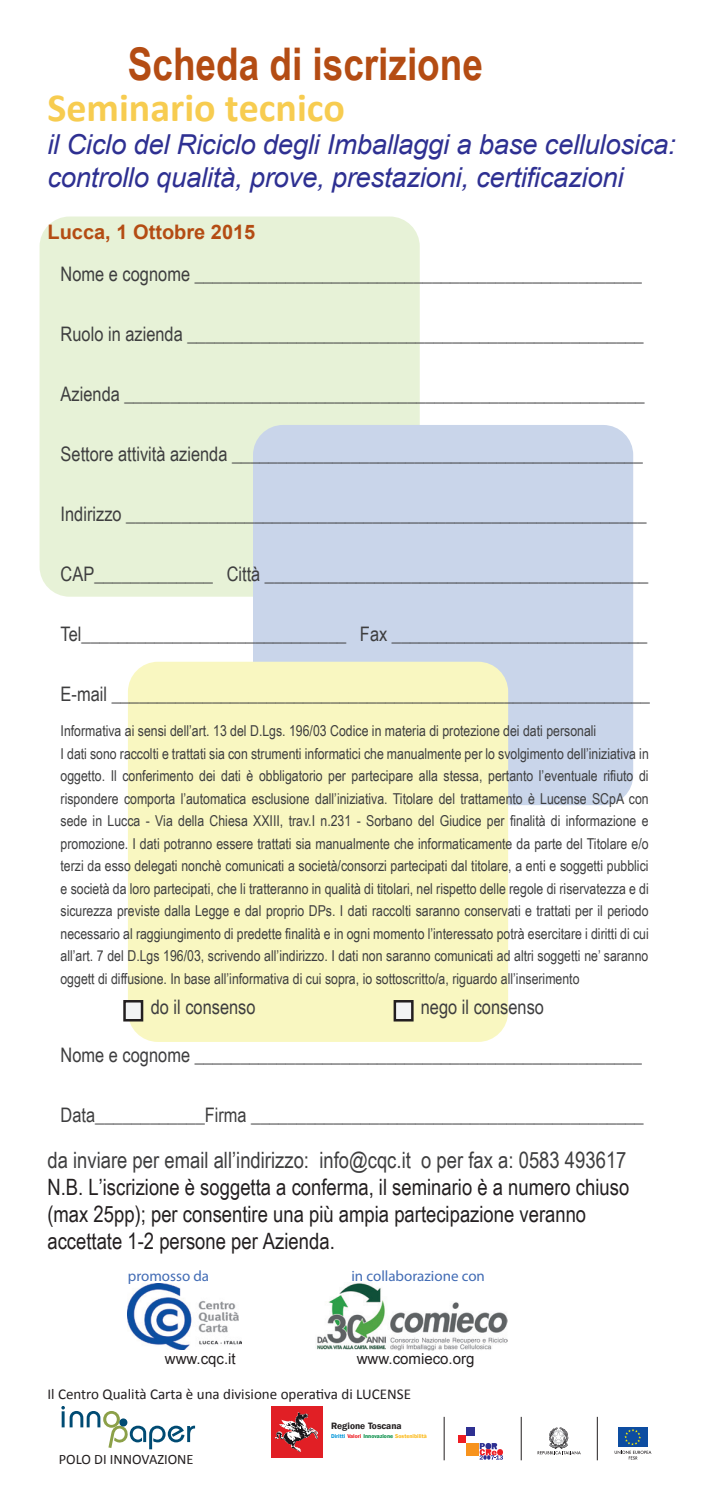
<style>
.page{position:relative;width:702px;height:1489px;background:#fff}
.page>*{position:absolute;margin:0;border:0;box-sizing:border-box;transform-origin:0 0}
.t1{font:700 45px "Arial Narrow";color:#b44c13}
.t2{font:700 40px "Calibri";color:#f7cc50}
.t3{font:italic 27.5px/33px "Arial";letter-spacing:-.01em;color:#2e3092}
.t4{font:22.5px/27px "Arial Narrow";color:#231f20}
.t5{font:22.5px "Arial Narrow";color:#3e3e3f}
.t6{font:20px "Arial Narrow";color:#3e3e3f}
.t7{font:700 20px "Arial";color:#b44c13}
.t8{font:15px/22.5px "Arial Narrow";color:#3e3e3f}
.t9{font:15px "Calibri";color:#231f20}
.t10{font:15px "Myriad Pro";color:#426cb5}
.t11{font:15px "Arial";color:#231f20}
.t12{font:14.5px "Calibri";color:#231f20}
.t13{font:600 9.5px "Franklin Gothic";color:#231f20}
.t14{font:600 5.75px "Franklin Gothic";color:#fcb814}
.s1{color:#0095d9}
.s2{color:#ee1d23}
.s3{color:#008b43}
</style>
<div class="page">
<div style="left:40px;top:216px;width:380px;height:380px;background:#e7f2d7;border-radius:30px"></div>
<div style="left:253px;top:425px;width:380px;height:380px;background:#c9d5ea;border-radius:30px"></div>
<div style="left:128px;top:661px;width:380px;height:380px;background:#f9f7c1;border-radius:30px"></div>
<div style="left:123px;top:999px;width:20px;height:22px;background:#f2f3f4;border:2px solid #231f20"></div>
<div style="left:393px;top:999px;width:20px;height:22px;background:#f2f3f4;border:2px solid #231f20"></div>
<img style="left:128px;top:1283px;width:113px;height:66px">
<svg style="left:61px;top:1406px;width:134px;height:43px"></svg>
<div style="left:119px;top:1418px;width:8px;height:8px;background:#004b73;border-radius:50%"></div>
<div style="left:271px;top:1405px;width:52px;height:52px;background:#e11f25"></div>
<img style="left:275px;top:1412px;width:43px;height:40px">
<hr style="left:597px;top:1416px;width:1px;height:44px;background:#231f20">
<hr style="left:520px;top:1416px;width:1px;height:44px;background:#231f20">
<hr style="left:443px;top:1416px;width:1px;height:44px;background:#231f20">
<svg style="left:537px;top:1427px;width:43px;height:27px"></svg>
<svg style="left:479px;top:1443px;width:24px;height:16px"></svg>
<div style="left:466px;top:1442px;width:12px;height:12px;background:#f7931d"></div>
<div style="left:459px;top:1435px;width:7px;height:7px;background:#ee1d23"></div>
<div style="left:466px;top:1426px;width:9px;height:9px;background:#2e3092"></div>
<div style="left:618px;top:1427px;width:29px;height:20px;background:#0d4da1"></div>
<svg style="left:614px;top:1428px;width:37px;height:31px"></svg>
<img style="left:317px;top:1283px;width:190px;height:67px">
<h1 class="t1" style="left:128px;top:30px;width:356px">Scheda di iscrizione</h1>
<h2 class="t2" style="left:47px;top:80px;width:299px">Seminario tecnico</h2>
<h3 class="t3" style="left:47px;top:129px;width:629px">il Ciclo del Riciclo degli Imballaggi a base cellulosica: controllo qualità, prove, prestazioni, certificazioni</h3>
<h3 class="t7" style="left:47px;top:218px;width:209px">Lucca, 1 Ottobre 2015</h3>
<h3 class="t6" style="left:61px;top:259px;width:582px">Nome e cognome _________________________________________________</h3>
<h3 class="t6" style="left:61px;top:319px;width:584px">Ruolo in azienda __________________________________________________</h3>
<h3 class="t6" style="left:61px;top:379px;width:585px">Azienda _________________________________________________________</h3>
<h3 class="t6" style="left:61px;top:439px;width:583px">Settore attività azienda _____________________________________________</h3>
<h3 class="t6" style="left:61px;top:499px;width:587px">Indirizzo _________________________________________________________</h3>
<h3 class="t6" style="left:61px;top:559px;width:589px">CAP_____________ Città __________________________________________</h3>
<h3 class="t6" style="left:61px;top:619px;width:588px">Tel_____________________________ Fax ____________________________</h3>
<h3 class="t6" style="left:61px;top:679px;width:591px">E-mail ___________________________________________________________</h3>
<p class="t8" style="left:60px;top:719px;width:590px">Informativa ai sensi dell’art. 13 del D.Lgs. 196/03 Codice in materia di protezione dei dati personali<br>I dati sono raccolti e trattati sia con strumenti informatici che manualmente per lo svolgimento dell’iniziativa in oggetto. Il conferimento dei dati è obbligatorio per partecipare alla stessa, pertanto l’eventuale rifiuto di rispondere comporta l’automatica esclusione dall’iniziativa. Titolare del trattamento è Lucense SCpA con sede in Lucca - Via della Chiesa XXIII, trav.I n.231 - Sorbano del Giudice per finalità di informazione e promozione. I dati potranno essere trattati sia manualmente che informaticamente da parte del Titolare e/o terzi da esso delegati nonchè comunicati a società/consorzi partecipati dal titolare, a enti e soggetti pubblici e società da loro partecipati, che li tratteranno in qualità di titolari, nel rispetto delle regole di riservatezza e di sicurezza previste dalla Legge e dal proprio DPs. I dati raccolti saranno conservati e trattati per il periodo necessario al raggiungimento di predette finalità e in ogni momento l’interessato potrà esercitare i diritti di cui all’art. 7 del D.Lgs 196/03, scrivendo all’indirizzo. I dati non saranno comunicati ad altri soggetti ne’ saranno oggett di diffusione. In base all’informativa di cui sopra, io sottoscritto/a, riguardo all’inserimento</p>
<h3 class="t6" style="left:151px;top:992px;width:106px">do il consenso</h3>
<h3 class="t6" style="left:421px;top:992px;width:125px">nego il consenso</h3>
<h3 class="t6" style="left:61px;top:1039px;width:582px">Nome e cognome _________________________________________________</h3>
<h3 class="t6" style="left:61px;top:1099px;width:584px">Data____________Firma ___________________________________________</h3>
<h3 class="t5" style="left:47px;top:1143px;width:580px">da inviare per email all’indirizzo: info@cqc.it o per fax a: 0583 493617</h3>
<h3 class="t4" style="left:47px;top:1172px;width:583px">N.B. L’iscrizione è soggetta a conferma, il seminario è a numero chiuso (max 25pp); per consentire una più ampia partecipazione veranno accettate 1-2 persone per Azienda.</h3>
<p class="t10" style="left:128px;top:1266px;width:83px">promosso da</p>
<p class="t10" style="left:351px;top:1266px;width:135px">in collaborazione con</p>
<p class="t11" style="left:165px;top:1348px;width:72px">www.cqc.it</p>
<p class="t11" style="left:357px;top:1348px;width:119px">www .comieco.org</p>
<p class="t9" style="left:47px;top:1382px;width:365px">Il Centro Qualità Carta è una divisione operativa di LUCENSE</p>
<p class="t12" style="left:59px;top:1448px;width:136px">POLO DI INNOVAZIONE</p>
<p class="t13" style="left:331px;top:1419px;width:72px">Regione Toscana</p>
<p class="t14" style="left:331px;top:1432px;width:97px"><span class="s1">Diritti</span> <span class="s2">Valori</span> <span class="s3">Innovazione</span> Sostenibilità</p>
</div>
